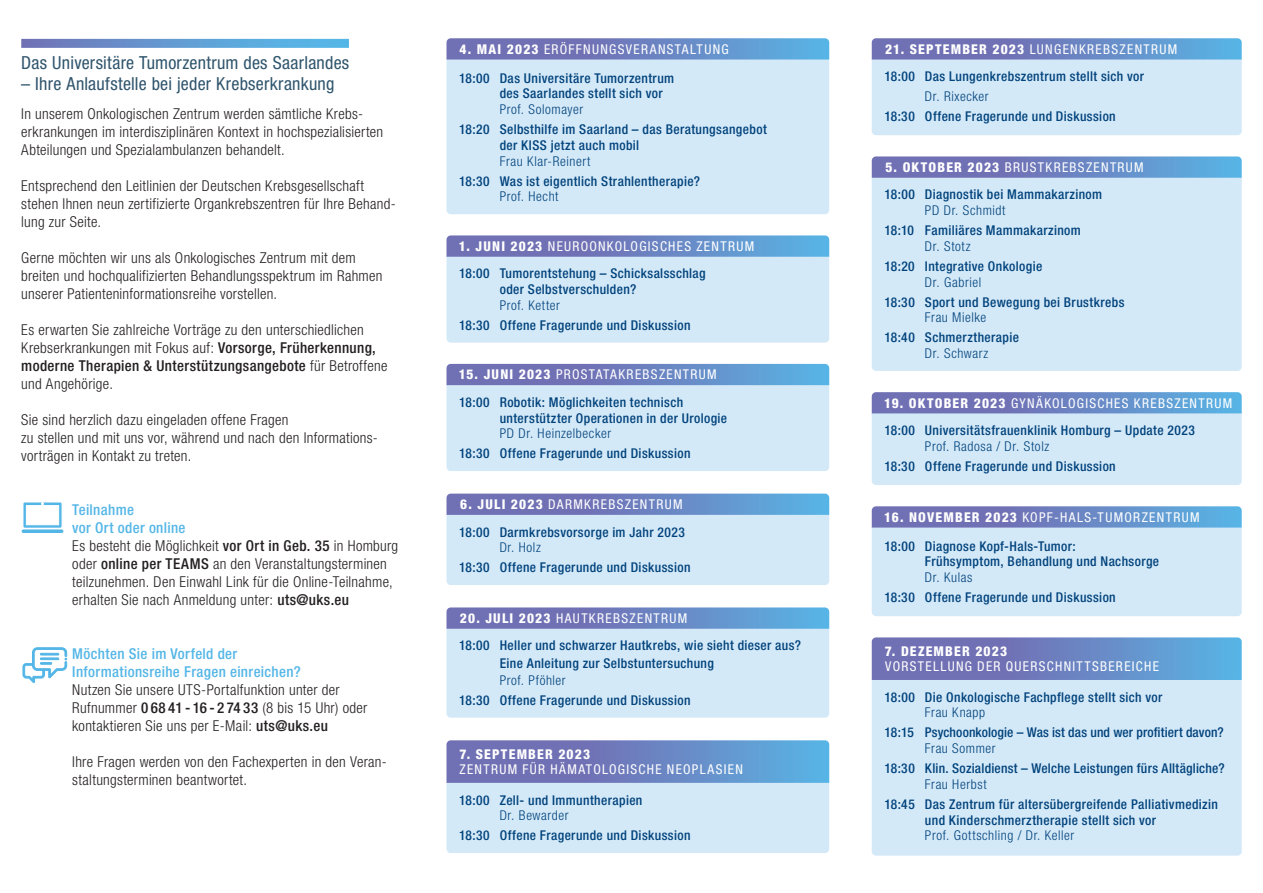
<style>
.page{position:relative;width:1263px;height:893px;background:#fff}
.page>*{position:absolute;margin:0;border:0;box-sizing:border-box;transform-origin:0 0}
.t1{font:condensed 18px "Helvetica Neue LT Pro";letter-spacing:.015em;color:#30556d}
.t2{font:300 condensed 15px/18px "Helvetica Neue LT Pro";letter-spacing:.02em;color:#231f20}
.t3{font:500 condensed 15px/18px "Helvetica Neue LT Pro";letter-spacing:.025em;color:#54b6e7}
.t4{font:500 condensed 13.5px/15.8px "Helvetica Neue LT Pro";letter-spacing:.03em;color:#01437c}
.t5{font:condensed 13.5px "Helvetica Neue LT Pro";letter-spacing:.095em;color:#fff}
.t6{font:300 condensed 13.5px "Helvetica Neue LT Pro";letter-spacing:.045em;color:#01437c}
.t7{font:500 condensed 13.5px "Helvetica Neue LT Pro";letter-spacing:.005em;color:#01437c}
.t8{font:800 condensed 13.5px "Helvetica Neue LT Pro";letter-spacing:.09em;color:#fff}
.s1{font-weight:500}
.s2{font-weight:500;color:#54b6e7}
.s3{font-weight:800}
</style>
<div class="page">
<div style="left:446px;top:60px;width:383px;height:154px;background:#d4e9f8"></div>
<svg style="left:446px;top:38px;width:383px;height:22px;background:#6d89c5"></svg>
<svg style="left:446px;top:364px;width:383px;height:107px;background:#bfd5ed"></svg>
<svg style="left:446px;top:235px;width:383px;height:108px;background:#bfd5ed"></svg>
<svg style="left:446px;top:494px;width:383px;height:91px;background:#bbd2eb"></svg>
<svg style="left:446px;top:607px;width:383px;height:111px;background:#bfd6ee"></svg>
<svg style="left:446px;top:740px;width:383px;height:113px;background:#acc3e4"></svg>
<svg style="left:872px;top:38px;width:370px;height:97px;background:#bcd3ec"></svg>
<div style="left:872px;top:178px;width:370px;height:193px;background:#d4e9f8"></div>
<svg style="left:872px;top:156px;width:370px;height:22px;background:#6d89c5"></svg>
<svg style="left:872px;top:392px;width:370px;height:93px;background:#bbd2ec"></svg>
<svg style="left:872px;top:506px;width:370px;height:110px;background:#bfd5ed"></svg>
<div style="left:872px;top:680px;width:370px;height:176px;background:#d4e9f8"></div>
<svg style="left:872px;top:637px;width:370px;height:43px;background:#6b87c4"></svg>
<svg style="left:21px;top:39px;width:328px;height:9px;background:#649bd2"></svg>
<svg style="left:21px;top:502px;width:43px;height:31px"></svg>
<svg style="left:22px;top:647px;width:45px;height:36px"></svg>
<h1 class="t1" style="left:21px;top:52px;width:330px">Das Universitäre Tumorzentrum des Saarlandes</h1>
<h1 class="t1" style="left:21px;top:73px;width:315px">– Ihre Anlaufstelle bei jeder Krebserkrankung</h1>
<p class="t2" style="left:21px;top:105px;width:363px">In unserem Onkologischen Zentrum werden sämtliche Krebs&shy;erkrankungen im interdisziplinären Kontext in hochspezialisierten<br>Abteilungen und Spezialambulanzen behandelt.</p>
<p class="t2" style="left:21px;top:177px;width:376px">Entsprechend den Leitlinien der Deutschen Krebsgesellschaft stehen Ihnen neun zertifizierte Organkrebszentren für Ihre Behand&shy;lung zur Seite.</p>
<p class="t2" style="left:21px;top:249px;width:363px">Gerne möchten wir uns als Onkologisches Zentrum mit dem breiten und hochqualifizierten Behandlungsspektrum im Rahmen unserer Patienteninformationsreihe vorstellen.</p>
<p class="t2" style="left:21px;top:321px;width:368px">Es erwarten Sie zahlreiche Vorträge zu den unterschiedlichen Krebserkrankungen mit Fokus auf: <span class="s1">Vorsorge, Früherkennung, moderne Therapien &amp; Unterstützungsangebote</span> für Betroffene und Angehörige.</p>
<p class="t2" style="left:21px;top:411px;width:358px">Sie sind herzlich dazu eingeladen offene Fragen<br>zu stellen und mit uns vor, während und nach den Informations&shy;vorträgen in Kontakt zu treten.</p>
<p class="t2" style="left:72px;top:501px;width:327px"><span class="s2">Teilnahme<br>vor Ort oder online<br></span>Es besteht die Möglichkeit <span class="s1">vor Ort in Geb. 35</span> in Homburg oder <span class="s1">online per TEAMS</span> an den Veranstaltungsterminen teilzunehmen. Den Einwahl Link für die Online-Teilnahme, erhalten Sie nach Anmeldung unter: <span class="s1">uts@uks.eu</span></p>
<p class="t3" style="left:72px;top:645px;width:230px">Möchten Sie im Vorfeld der<br>Informationsreihe Fragen einreichen?</p>
<p class="t2" style="left:72px;top:681px;width:297px">Nutzen Sie unsere UTS-Portalfunktion unter der<br>Rufnummer <span class="s1">0 68 41 - 16 - 2 74 33</span> (8 bis 15 Uhr) oder kontaktieren Sie uns per E-Mail: <span class="s1">uts@uks.eu</span></p>
<p class="t2" style="left:72px;top:753px;width:316px">Ihre Fragen werden von den Fachexperten in den Veran&shy;staltungsterminen beantwortet.</p>
<p class="t5" style="left:459px;top:41px;width:271px"><span class="s3">4. MAI 2023</span> ERÖFFNUNGSVERANSTALTUNG</p>
<p class="t4" style="left:500px;top:70px;width:176px;text-indent:-40px">18:00 Das Universitäre Tumorzentrum des Saarlandes stellt sich vor</p>
<p class="t6" style="left:500px;top:102px;width:85px">Prof. Solomayer</p>
<p class="t4" style="left:500px;top:121px;width:269px;text-indent:-40px">18:20 Selbsthilfe im Saarland – das Beratungsangebot der KISS jetzt auch mobil</p>
<p class="t6" style="left:500px;top:153px;width:92px">Frau Klar-Reinert</p>
<p class="t4" style="left:459px;top:173px;width:242px">18:30 Was ist eigentlich Strahlentherapie?</p>
<p class="t6" style="left:500px;top:189px;width:60px">Prof. Hecht</p>
<p class="t5" style="left:459px;top:238px;width:297px"><span class="s3">1. JUNI 2023</span> NEUROONKOLOGISCHES ZENTRUM</p>
<p class="t4" style="left:500px;top:266px;width:207px;text-indent:-40px">18:00 Tumorentstehung – Schicksalsschlag oder Selbstverschulden?</p>
<p class="t6" style="left:500px;top:297px;width:62px">Prof. Ketter</p>
<p class="t4" style="left:459px;top:317px;width:233px">18:30 Offene Fragerunde und Diskussion</p>
<p class="t5" style="left:459px;top:367px;width:259px"><span class="s3">15. JUNI 2023</span> PROSTATAKREBSZENTRUM</p>
<p class="t4" style="left:500px;top:394px;width:229px;text-indent:-40px">18:00 Robotik: Möglichkeiten technisch unterstützter Operationen in der Urologie</p>
<p class="t6" style="left:500px;top:426px;width:113px">PD Dr. Heinzelbecker</p>
<p class="t4" style="left:459px;top:445px;width:233px">18:30 Offene Fragerunde und Diskussion</p>
<p class="t5" style="left:460px;top:496px;width:224px"><span class="s3">6. JULI 2023</span> DARMKREBSZENTRUM</p>
<p class="t4" style="left:459px;top:524px;width:227px">18:00 Darmkrebsvorsorge im Jahr 2023</p>
<p class="t6" style="left:500px;top:540px;width:43px">Dr. Holz</p>
<p class="t4" style="left:459px;top:559px;width:233px">18:30 Offene Fragerunde und Diskussion</p>
<p class="t5" style="left:460px;top:610px;width:229px"><span class="s3">20. JULI 2023</span> HAUTKREBSZENTRUM</p>
<p class="t4" style="left:500px;top:637px;width:303px;line-height:17.2px;text-indent:-40px">18:00 Heller und schwarzer Hautkrebs, wie sieht dieser aus?<br>Eine Anleitung zur Selbstuntersuchung</p>
<p class="t6" style="left:500px;top:672px;width:68px">Prof. Pföhler</p>
<p class="t4" style="left:459px;top:692px;width:233px">18:30 Offene Fragerunde und Diskussion</p>
<p class="t8" style="left:460px;top:745px;width:132px">7. SEPTEMBER 2023</p>
<p class="t5" style="left:459px;top:762px;width:285px">ZENTRUM FÜR HÄMATOLOGISCHE NEOPLASIEN</p>
<p class="t4" style="left:459px;top:792px;width:185px">18:00 Zell- und Immuntherapien</p>
<p class="t6" style="left:500px;top:808px;width:70px">Dr. Bewarder</p>
<p class="t4" style="left:459px;top:827px;width:233px">18:30 Offene Fragerunde und Diskussion</p>
<p class="t5" style="left:885px;top:41px;width:294px"><span class="s3">21. SEPTEMBER 2023</span> LUNGENKREBSZENTRUM</p>
<p class="t4" style="left:884px;top:68px;width:261px">18:00 Das Lungenkrebszentrum stellt sich vor</p>
<p class="t6" style="left:925px;top:89px;width:65px">Dr. Rixecker</p>
<p class="t4" style="left:884px;top:108px;width:233px">18:30 Offene Fragerunde und Diskussion</p>
<p class="t5" style="left:885px;top:159px;width:260px"><span class="s3">5. OKTOBER 2023</span> BRUSTKREBSZENTRUM</p>
<p class="t4" style="left:884px;top:187px;width:219px">18:00 Diagnostik bei Mammakarzinom</p>
<p class="t6" style="left:925px;top:203px;width:82px">PD Dr. Schmidt</p>
<p class="t4" style="left:884px;top:222px;width:198px">18:10 Familiäres Mammakarzinom</p>
<p class="t6" style="left:925px;top:238px;width:47px">Dr. Stotz</p>
<p class="t4" style="left:884px;top:258px;width:159px">18:20 Integrative Onkologie</p>
<p class="t6" style="left:925px;top:274px;width:58px">Dr. Gabriel</p>
<p class="t4" style="left:884px;top:294px;width:241px">18:30 Sport und Bewegung bei Brustkrebs</p>
<p class="t6" style="left:925px;top:310px;width:63px">Frau Mielke</p>
<p class="t4" style="left:884px;top:330px;width:136px">18:40 Schmerztherapie</p>
<p class="t6" style="left:925px;top:346px;width:65px">Dr. Schwarz</p>
<p class="t5" style="left:884px;top:395px;width:349px"><span class="s3">19. OKTOBER 2023</span> GYNÄKOLOGISCHES KREBSZENTRUM</p>
<p class="t4" style="left:884px;top:422px;width:312px">18:00 Universitätsfrauenklinik Homburg – Update 2023</p>
<p class="t6" style="left:925px;top:438px;width:126px">Prof. Radosa / Dr. Stolz</p>
<p class="t4" style="left:884px;top:458px;width:233px">18:30 Offene Fragerunde und Diskussion</p>
<p class="t5" style="left:884px;top:509px;width:317px"><span class="s3">16. NOVEMBER 2023</span> KOPF-HALS-TUMORZENTRUM</p>
<p class="t4" style="left:925px;top:538px;width:236px;text-indent:-40px">18:00 Diagnose Kopf-Hals-Tumor:<br>Frühsymptom, Behandlung und Nachsorge</p>
<p class="t6" style="left:925px;top:570px;width:49px">Dr. Kulas</p>
<p class="t4" style="left:884px;top:589px;width:233px">18:30 Offene Fragerunde und Diskussion</p>
<p class="t8" style="left:885px;top:642px;width:124px">7. DEZEMBER 2023</p>
<p class="t5" style="left:885px;top:659px;width:275px">VORSTELLUNG DER QUERSCHNITTSBEREICHE</p>
<p class="t4" style="left:884px;top:689px;width:279px">18:00 Die Onkologische Fachpflege stellt sich vor</p>
<p class="t6" style="left:925px;top:705px;width:62px">Frau Knapp</p>
<p class="t7" style="left:884px;top:724px;width:341px">18:15 Psychoonkologie – Was ist das und wer profitiert davon?</p>
<p class="t6" style="left:925px;top:741px;width:72px">Frau Sommer</p>
<p class="t4" style="left:884px;top:760px;width:342px">18:30 Klin. Sozialdienst – Welche Leistungen fürs Alltägliche?</p>
<p class="t6" style="left:925px;top:776px;width:63px">Frau Herbst</p>
<p class="t4" style="left:925px;top:796px;width:294px;text-indent:-40px">18:45 Das Zentrum für altersübergreifende Palliativmedizin und Kinderschmerztherapie stellt sich vor</p>
<p class="t6" style="left:925px;top:828px;width:151px">Prof. Gottschling / Dr. Keller</p>
</div>
